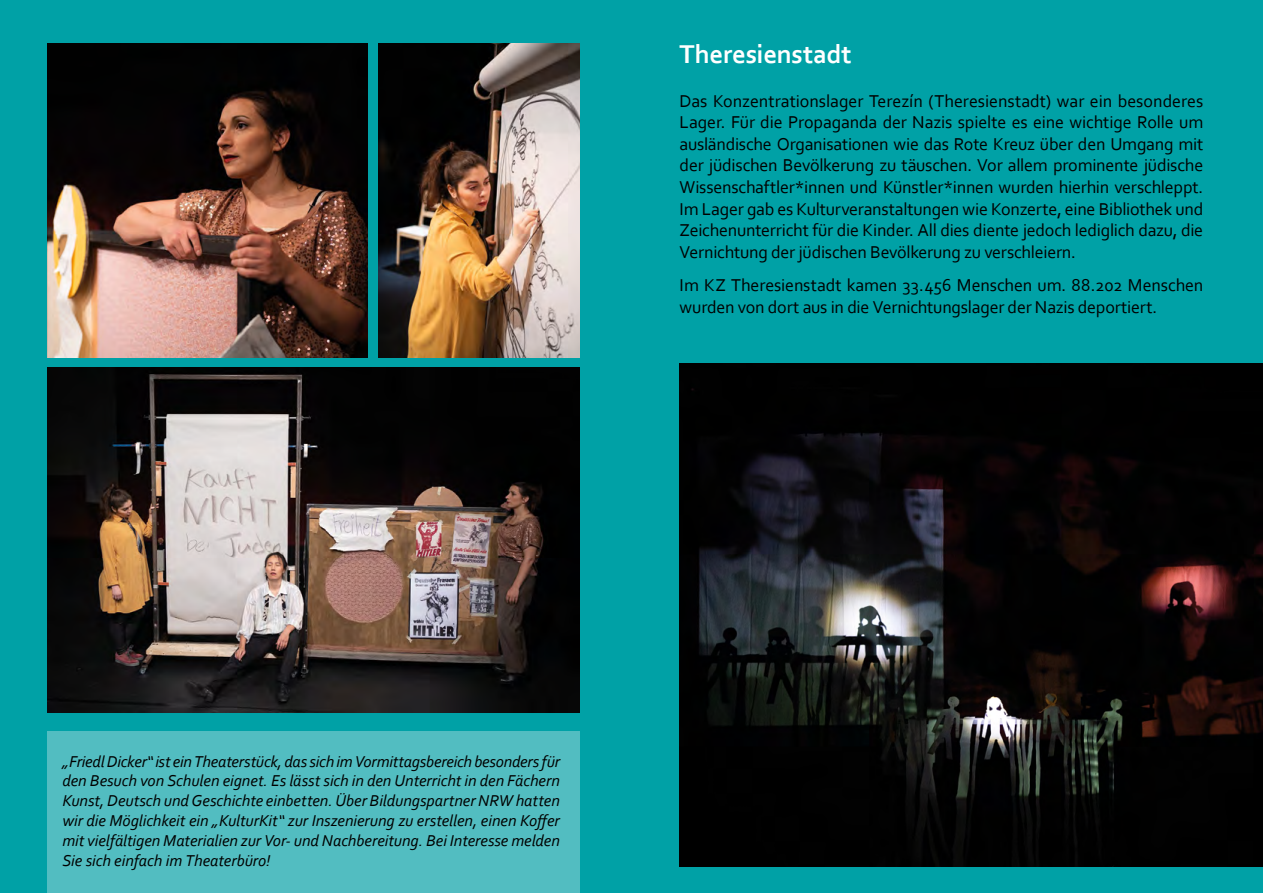
<style>
.page{position:relative;width:1263px;height:893px;background:#00a1a6}
.page>*{position:absolute;margin:0;border:0;box-sizing:border-box;transform-origin:0 0}
.t1{font:700 27px "Corbel";letter-spacing:-.01em;color:#fff}
.t2{font:18px/21.6px "Corbel";letter-spacing:-.015em;color:#000;text-align:justify}
.t3{font:italic 16.5px/19.8px "Corbel";color:#000;text-align:justify}
</style>
<div class="page">
<img style="left:47px;top:368px;width:532px;height:344px">
<img style="left:378px;top:43px;width:201px;height:314px">
<img style="left:47px;top:43px;width:320px;height:314px">
<img style="left:680px;top:363px;width:583px;height:503px">
<div style="left:47px;top:732px;width:532px;height:161px;background:#52bdc1"></div>
<h1 class="t1" style="left:680px;top:38px;width:173px">Theresienstadt</h1>
<p class="t2" style="left:680px;top:89px;width:525px">Das Konzentrationslager Terezín (Theresienstadt) war ein besonderes Lager. Für die Propaganda der Nazis spielte es eine wichtige Rolle um ausländische Organisationen wie das Rote Kreuz über den Umgang mit der jüdischen Bevölkerung zu täuschen. Vor allem prominente jüdische Wissenschaftler*innen und Künstler*innen wurden hierhin verschleppt.<br>Im Lager gab es Kulturveranstaltungen wie Konzerte, eine Bibliothek und Zeichenunterricht für die Kinder. All dies diente jedoch lediglich dazu, die Vernichtung der jüdischen Bevölkerung zu verschleiern.</p>
<p class="t2" style="left:680px;top:274px;width:525px">Im KZ Theresienstadt kamen 33.456 Menschen um. 88.202 Menschen wurden von dort aus in die Vernichtungslager der Nazis deportiert.</p>
<p class="t3" style="left:62px;top:751px;width:499px">„Friedl Dicker“ ist ein Theaterstück, das sich im Vormittagsbereich besonders für den Besuch von Schulen eignet. Es lässt sich in den Unterricht in den Fächern Kunst, Deutsch und Geschichte einbetten. Über Bildungspartner NRW hatten wir die Möglichkeit ein „KulturKit“ zur Inszenierung zu erstellen, einen Koffer mit vielfältigen Materialien zur Vor- und Nachbereitung. Bei Interesse melden Sie sich einfach im Theaterbüro!</p>
</div>
